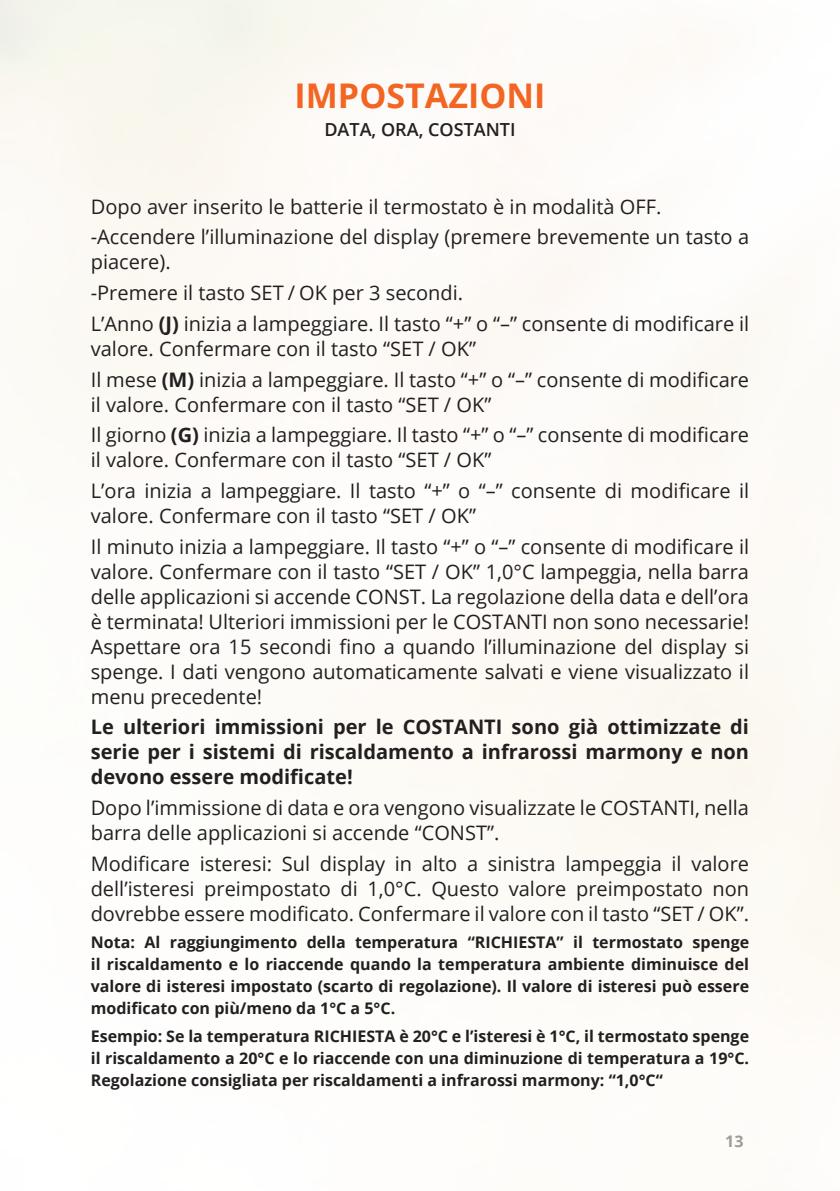
<style>
.page{position:relative;width:840px;height:1191px;background:#fff}
.page>*{position:absolute;margin:0;border:0;box-sizing:border-box;transform-origin:0 0}
.t1{font:700 34px "Open Sans";color:#f26522}
.t2{font:20px/25px "Open Sans";color:#231f20}
.t3{font:700 20px/25px "Open Sans";color:#231f20;text-align:justify}
.t4{font:600 18px "Open Sans";color:#231f20}
.t5{font:700 16px/22px "Open Sans";color:#231f20;text-align:justify}
.t6{font:700 16px "Open Sans";color:#949698}
.s1{font-weight:700}
</style>
<div class="page">
<h1 class="t1" style="left:294px;top:72px;width:252px">IMPOSTAZIONI</h1>
<p class="t4" style="left:324px;top:117px;width:193px">DATA, ORA, COSTANTI</p>
<p class="t2" style="left:91px;top:191px;width:659px;line-height:30.6px">Dopo aver inserito le batterie il termostato è in modalità OFF. -Accendere l’illuminazione del display (premere brevemente un tasto a</p>
<p class="t2" style="left:91px;top:246px;width:659px;line-height:30.6px">piacere).<br>-Premere il tasto SET / OK per 3 secondi.<br>L’Anno <span class="s1">(J)</span> inizia a lampeggiare. Il tasto “+” o “–” consente di modificare il</p>
<p class="t2" style="left:91px;top:333px;width:659px;line-height:30.6px">valore. Confermare con il tasto “SET / OK”<br>Il mese <span class="s1">(M)</span> inizia a lampeggiare. Il tasto “+” o “–” consente di modificare</p>
<p class="t2" style="left:91px;top:388px;width:659px;line-height:30.6px">il valore. Confermare con il tasto “SET / OK”<br>Il giorno <span class="s1">(G)</span> inizia a lampeggiare. Il tasto “+” o “–” consente di modificare</p>
<p class="t2" style="left:91px;top:444px;width:659px;line-height:30.6px">il valore. Confermare con il tasto “SET / OK”<br>L’ora inizia a lampeggiare. Il tasto “+” o “–” consente di modificare il</p>
<p class="t2" style="left:91px;top:500px;width:659px;line-height:30.6px">valore. Confermare con il tasto “SET / OK”<br>Il minuto inizia a lampeggiare. Il tasto “+” o “–” consente di modificare il</p>
<p class="t2" style="left:91px;top:558px;width:659px;text-align:justify">valore. Confermare con il tasto “SET / OK” 1,0°C lampeggia, nella barra delle applicazioni si accende CONST. La regolazione della data e dell’ora è terminata! Ulteriori immissioni per le COSTANTI non sono necessarie!<br>Aspettare ora 15 secondi fino a quando l’illuminazione del display si spenge. I dati vengono automaticamente salvati e viene visualizzato il menu precedente!</p>
<p class="t3" style="left:91px;top:714px;width:659px">Le ulteriori immissioni per le COSTANTI sono già ottimizzate di serie per i sistemi di riscaldamento a infrarossi marmony e non devono essere modificate!</p>
<p class="t2" style="left:91px;top:794px;width:659px">Dopo l’immissione di data e ora vengono visualizzate le COSTANTI, nella barra delle applicazioni si accende “CONST”.</p>
<p class="t2" style="left:91px;top:850px;width:659px;text-align:justify">Modificare isteresi: Sul display in alto a sinistra lampeggia il valore dell’isteresi preimpostato di 1,0°C. Questo valore preimpostato non dovrebbe essere modificato. Confermare il valore con il tasto “SET / OK”.</p>
<p class="t5" style="left:91px;top:931px;width:659px">Nota: Al raggiungimento della temperatura “RICHIESTA” il termostato spenge il riscaldamento e lo riaccende quando la temperatura ambiente diminuisce del valore di isteresi impostato (scarto di regolazione). Il valore di isteresi può essere modificato con più/meno da 1°C a 5°C.</p>
<p class="t5" style="left:91px;top:1025px;width:659px">Esempio: Se la temperatura RICHIESTA è 20°C e l’isteresi è 1°C, il termostato spenge il riscaldamento a 20°C e lo riaccende con una diminuzione di temperatura a 19°C.<br>Regolazione consigliata per riscaldamenti a infrarossi marmony: “1,0°C“</p>
<p class="t6" style="left:724px;top:1129px;width:20px">13</p>
</div>
